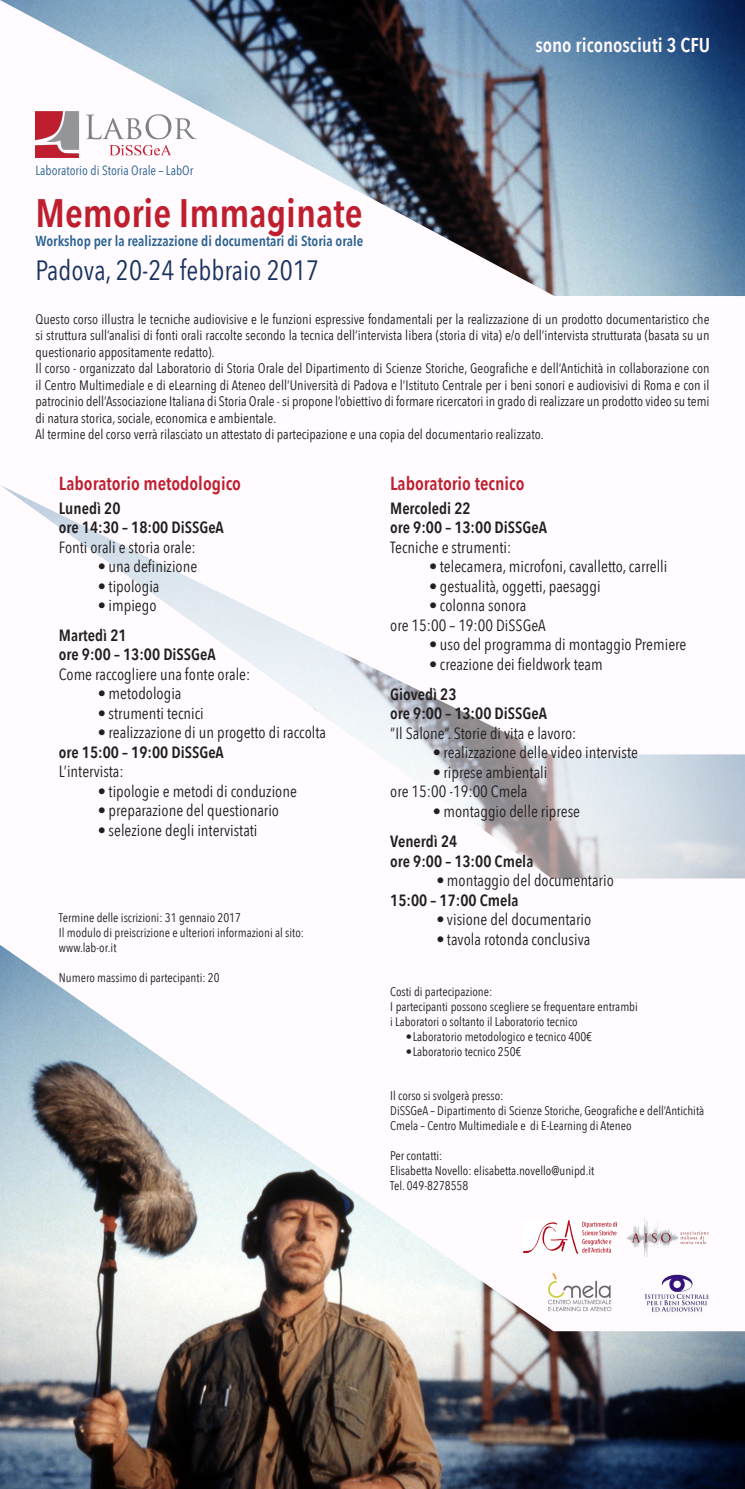
<style>
.page{position:relative;width:745px;height:1489px;background:#fff}
.page>*{position:absolute;margin:0;border:0;box-sizing:border-box;transform-origin:0 0}
.t1{font:600 39.62px "Avenir Next Condensed";color:#bf1e2e}
.t2{font:27.88px "Avenir Next Condensed";color:#19335e}
.t3{font:600 20px "Avenir Next Condensed";color:#fff9ff}
.t4{font:600 18.75px "Avenir Next Condensed";color:#bf1e2e}
.t5{font:16.25px "Avenir Next Condensed";color:#231f20}
.t6{font:600 16.25px "Avenir Next Condensed";color:#231f20}
.t7{font:600 14.5px "Avenir Next Condensed";color:#2b6391}
.t8{font:13.75px/16.5px "Avenir Next Condensed";color:#231f20;text-align:justify}
.t9{font:13.25px "Avenir Next Condensed";color:#2b6391}
.t10{font:12.5px/15px "Avenir Next Condensed";color:#231f20}
</style>
<div class="page">
<div style="left:0;top:0;width:744px;height:1488px;background:#fffbff"></div>
<img style="left:0;top:945px;width:744px;height:543px">
<img style="left:0;top:0;width:744px;height:296px">
<img style="left:1px;top:485px;width:743px;height:393px">
<img style="left:35px;top:111px;width:161px;height:46px">
<img style="left:523px;top:1220px;width:93px;height:32px">
<img style="left:624px;top:1216px;width:84px;height:40px">
<img style="left:542px;top:1258px;width:73px;height:64px">
<img style="left:643px;top:1258px;width:65px;height:64px">
<p class="t9" style="left:35px;top:159px;width:159px">Laboratorio di Storia Orale – LabOr</p>
<p class="t1" style="left:35px;top:178px;width:328px">Memorie Immaginate</p>
<p class="t2" style="left:35px;top:247px;width:285px">Padova, 20-24 febbraio 2017</p>
<p class="t7" style="left:35px;top:228px;width:329px">Workshop per la realizzazione di documentari di Storia orale</p>
<p class="t3" style="left:535px;top:28px;width:176px">sono riconosciuti 3 CFU</p>
<p class="t8" style="left:35px;top:310px;width:675px">Questo corso illustra le tecniche audiovisive e le funzioni espressive fondamentali per la realizzazione di un prodotto documentaristico che si struttura sull’analisi di fonti orali raccolte secondo la tecnica dell’intervista libera (storia di vita) e/o dell’intervista strutturata (basata su un questionario appositamente redatto).</p>
<p class="t8" style="left:35px;top:359px;width:675px">Il corso - organizzato dal Laboratorio di Storia Orale del Dipartimento di Scienze Storiche, Geografiche e dell’Antichità in collaborazione con il Centro Multimediale e di eLearning di Ateneo dell’Università di Padova e l’Istituto Centrale per i beni sonori e audiovisivi di Roma e con il patrocinio dell’Associazione Italiana di Storia Orale - si propone l’obiettivo di formare ricercatori in grado di realizzare un prodotto video su temi di natura storica, sociale, economica e ambientale.</p>
<p class="t8" style="left:35px;top:425px;width:509px">Al termine del corso verrà rilasciato un attestato di partecipazione e una copia del documentario realizzato.</p>
<p class="t4" style="left:59px;top:467px;width:183px">Laboratorio metodologico</p>
<p class="t4" style="left:390px;top:467px;width:136px">Laboratorio tecnico</p>
<p class="t6" style="left:59px;top:494px;width:63px">Lunedì 20</p>
<p class="t6" style="left:59px;top:513px;width:166px">ore 14:30 – 18:00 DiSSGeA</p>
<p class="t5" style="left:59px;top:533px;width:138px">Fonti orali e storia orale:</p>
<p class="t5" style="left:98px;top:552px;width:101px">• una definizione</p>
<p class="t5" style="left:98px;top:572px;width:63px">• tipologia</p>
<p class="t5" style="left:98px;top:591px;width:60px">• impiego</p>
<p class="t6" style="left:59px;top:620px;width:69px">Martedì 21</p>
<p class="t6" style="left:59px;top:640px;width:158px">ore 9:00 – 13:00 DiSSGeA</p>
<p class="t5" style="left:59px;top:660px;width:193px">Come raccogliere una fonte orale:</p>
<p class="t5" style="left:98px;top:679px;width:85px">• metodologia</p>
<p class="t5" style="left:98px;top:699px;width:107px">• strumenti tecnici</p>
<p class="t5" style="left:98px;top:718px;width:229px">• realizzazione di un progetto di raccolta</p>
<p class="t6" style="left:59px;top:737px;width:166px">ore 15:00 – 19:00 DiSSGeA</p>
<p class="t5" style="left:59px;top:757px;width:66px">L’intervista:</p>
<p class="t5" style="left:98px;top:777px;width:200px">• tipologie e metodi di conduzione</p>
<p class="t5" style="left:98px;top:796px;width:182px">• preparazione del questionario</p>
<p class="t5" style="left:98px;top:816px;width:161px">• selezione degli intervistati</p>
<p class="t10" style="left:59px;top:909px;width:183px">Termine delle iscrizioni: 31 gennaio 2017</p>
<p class="t10" style="left:59px;top:924px;width:246px">Il modulo di preiscrizione e ulteriori informazioni al sito:</p>
<p class="t10" style="left:59px;top:939px;width:59px">www.lab-or.it</p>
<p class="t10" style="left:59px;top:969px;width:162px">Numero massimo di partecipanti: 20</p>
<p class="t6" style="left:390px;top:494px;width:82px">Mercoledi 22</p>
<p class="t6" style="left:390px;top:513px;width:158px">ore 9:00 – 13:00 DiSSGeA</p>
<p class="t5" style="left:390px;top:533px;width:122px">Tecniche e strumenti:</p>
<p class="t5" style="left:429px;top:552px;width:239px">• telecamera, microfoni, cavalletto, carrelli</p>
<p class="t5" style="left:429px;top:572px;width:173px">• gestualità, oggetti, paesaggi</p>
<p class="t5" style="left:429px;top:591px;width:99px">• colonna sonora</p>
<p class="t5" style="left:390px;top:611px;width:157px">ore 15:00 – 19:00 DiSSGeA</p>
<p class="t5" style="left:429px;top:630px;width:258px">• uso del programma di montaggio Premiere</p>
<p class="t5" style="left:429px;top:650px;width:175px">• creazione dei fieldwork team</p>
<p class="t6" style="left:390px;top:680px;width:68px">Giovedì 23</p>
<p class="t6" style="left:390px;top:699px;width:158px">ore 9:00 – 13:00 DiSSGeA</p>
<p class="t5" style="left:390px;top:719px;width:188px">“Il Salone”. Storie di vita e lavoro:</p>
<p class="t5" style="left:432px;top:738px;width:206px">• realizzazione delle video interviste</p>
<p class="t5" style="left:432px;top:758px;width:116px">• riprese ambientali</p>
<p class="t5" style="left:390px;top:777px;width:139px">ore 15:00 -19:00 Cmela</p>
<p class="t5" style="left:432px;top:797px;width:149px">• montaggio delle riprese</p>
<p class="t6" style="left:390px;top:827px;width:69px">Venerdì 24</p>
<p class="t6" style="left:390px;top:847px;width:145px">ore 9:00 – 13:00 Cmela</p>
<p class="t5" style="left:436px;top:866px;width:179px">• montaggio del documentario</p>
<p class="t6" style="left:390px;top:886px;width:130px">15:00 – 17:00 Cmela</p>
<p class="t5" style="left:436px;top:905px;width:156px">• visione del documentario</p>
<p class="t5" style="left:436px;top:925px;width:155px">• tavola rotonda conclusiva</p>
<p class="t10" style="left:390px;top:983px;width:104px">Costi di partecipazione:</p>
<p class="t10" style="left:390px;top:998px;width:249px">I partecipanti possono scegliere se frequentare entrambi i Laboratori o soltanto il Laboratorio tecnico</p>
<p class="t10" style="left:405px;top:1028px;width:188px">•Laboratorio metodologico e tecnico 400€</p>
<p class="t10" style="left:405px;top:1043px;width:117px">•Laboratorio tecnico 250€</p>
<p class="t10" style="left:390px;top:1087px;width:115px">Il corso si svolgerà presso:</p>
<p class="t10" style="left:390px;top:1102px;width:315px">DiSSGeA – Dipartimento di Scienze Storiche, Geografiche e dell’Antichità</p>
<p class="t10" style="left:390px;top:1117px;width:243px">Cmela – Centro Multimediale e di E-Learning di Ateneo</p>
<p class="t10" style="left:390px;top:1147px;width:54px">Per contatti:</p>
<p class="t10" style="left:390px;top:1162px;width:205px">Elisabetta Novello: elisabetta.novello@unipd.it</p>
<p class="t10" style="left:390px;top:1177px;width:80px">Tel. 049-8278558</p>
</div>
